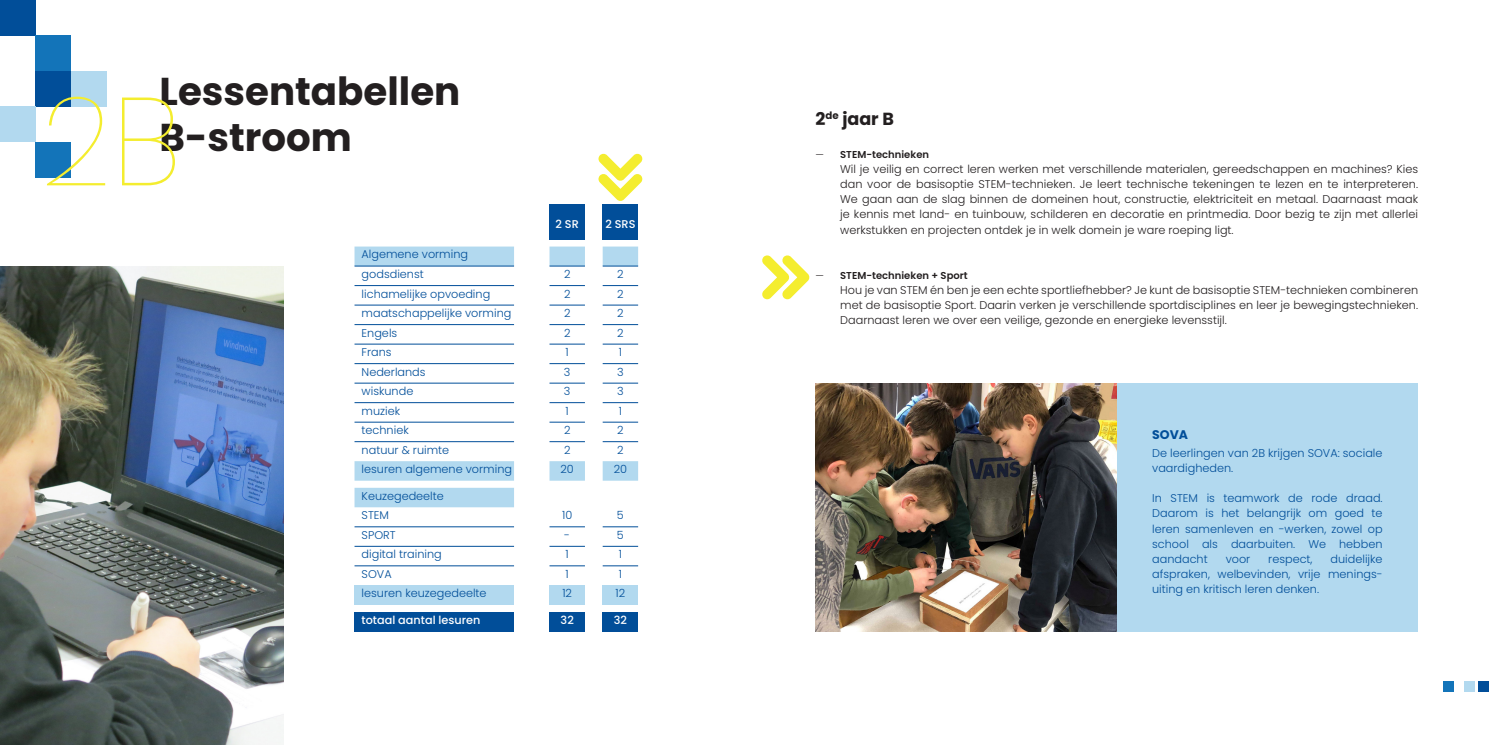
<style>
.page{position:relative;width:1489px;height:745px;background:#fff}
.page>*{position:absolute;margin:0;border:0;box-sizing:border-box;transform-origin:0 0}
.t1{font:700 38.75px "Poppins";color:#231f20}
.Subtitle{font:700 17.5px "Poppins";color:#231f20}
.Subtitle-2{font:700 12.5px "Poppins";color:#014e99}
.Content{font:300 11.25px/15px "Poppins";color:#231f20;text-align:justify}
.Content-2{font:300 11.25px/15px "Poppins";color:#014e99;text-align:justify}
.TableContent{font:300 11.25px "Poppins";color:#014e99}
.Content-3{font:500 11.25px "Poppins";color:#fff}
.TableContent-2{font:500 11.25px "Poppins";color:#fff}
.t2{font:600 10px "Poppins";color:#231f20}
.s1{font-weight:300}
</style>
<div class="page">
<div style="left:0;top:0;width:35px;height:35px;background:#014e99"></div>
<div style="left:35px;top:35px;width:36px;height:36px;background:#1374b9"></div>
<div style="left:35px;top:71px;width:36px;height:35px;background:#014e99"></div>
<div style="left:0;top:106px;width:35px;height:36px;background:#b2d9ef"></div>
<div style="left:35px;top:142px;width:36px;height:35px;background:#1374b9"></div>
<div style="left:71px;top:71px;width:35px;height:35px;background:#b2d9ef"></div>
<svg style="left:602px;top:246px;width:36px;height:234px"></svg>
<div style="left:602px;top:585px;width:36px;height:19px;background:#b2d9ef"></div>
<div style="left:602px;top:611px;width:36px;height:20px;background:#014e99"></div>
<hr style="left:602px;top:266px;width:36px;height:1px;background:#014e99">
<hr style="left:602px;top:285px;width:36px;height:1px;background:#014e99">
<hr style="left:602px;top:305px;width:36px;height:1px;background:#014e99">
<hr style="left:602px;top:324px;width:36px;height:1px;background:#014e99">
<hr style="left:602px;top:343px;width:36px;height:1px;background:#014e99">
<hr style="left:602px;top:363px;width:36px;height:1px;background:#014e99">
<hr style="left:602px;top:382px;width:36px;height:1px;background:#014e99">
<hr style="left:602px;top:402px;width:36px;height:1px;background:#014e99">
<hr style="left:602px;top:421px;width:36px;height:1px;background:#014e99">
<hr style="left:602px;top:441px;width:36px;height:1px;background:#014e99">
<hr style="left:602px;top:526px;width:36px;height:1px;background:#014e99">
<hr style="left:602px;top:545px;width:36px;height:1px;background:#014e99">
<hr style="left:602px;top:565px;width:36px;height:1px;background:#014e99">
<svg style="left:354px;top:246px;width:160px;height:261px"></svg>
<div style="left:354px;top:585px;width:160px;height:19px;background:#b2d9ef"></div>
<div style="left:354px;top:611px;width:160px;height:20px;background:#014e99"></div>
<hr style="left:354px;top:266px;width:160px;height:1px;background:#014e99">
<hr style="left:354px;top:285px;width:160px;height:1px;background:#014e99">
<hr style="left:354px;top:305px;width:160px;height:1px;background:#014e99">
<hr style="left:354px;top:324px;width:160px;height:1px;background:#014e99">
<hr style="left:354px;top:343px;width:160px;height:1px;background:#014e99">
<hr style="left:354px;top:363px;width:160px;height:1px;background:#014e99">
<hr style="left:354px;top:382px;width:160px;height:1px;background:#014e99">
<hr style="left:354px;top:402px;width:160px;height:1px;background:#014e99">
<hr style="left:354px;top:421px;width:160px;height:1px;background:#014e99">
<hr style="left:354px;top:441px;width:160px;height:1px;background:#014e99">
<hr style="left:354px;top:526px;width:160px;height:1px;background:#014e99">
<hr style="left:354px;top:545px;width:160px;height:1px;background:#014e99">
<hr style="left:354px;top:565px;width:160px;height:1px;background:#014e99">
<svg style="left:549px;top:246px;width:36px;height:234px"></svg>
<div style="left:549px;top:585px;width:36px;height:19px;background:#b2d9ef"></div>
<div style="left:549px;top:611px;width:36px;height:20px;background:#014e99"></div>
<hr style="left:549px;top:266px;width:36px;height:1px;background:#014e99">
<hr style="left:549px;top:285px;width:36px;height:1px;background:#014e99">
<hr style="left:549px;top:305px;width:36px;height:1px;background:#014e99">
<hr style="left:549px;top:324px;width:36px;height:1px;background:#014e99">
<hr style="left:549px;top:343px;width:36px;height:1px;background:#014e99">
<hr style="left:549px;top:363px;width:36px;height:1px;background:#014e99">
<hr style="left:549px;top:382px;width:36px;height:1px;background:#014e99">
<hr style="left:549px;top:402px;width:36px;height:1px;background:#014e99">
<hr style="left:549px;top:421px;width:36px;height:1px;background:#014e99">
<hr style="left:549px;top:441px;width:36px;height:1px;background:#014e99">
<hr style="left:549px;top:526px;width:36px;height:1px;background:#014e99">
<hr style="left:549px;top:545px;width:36px;height:1px;background:#014e99">
<hr style="left:549px;top:565px;width:36px;height:1px;background:#014e99">
<div style="left:602px;top:204px;width:36px;height:35px;background:#014e99"></div>
<div style="left:549px;top:204px;width:36px;height:35px;background:#014e99"></div>
<img style="left:0;top:266px;width:283px;height:478px">
<svg style="left:47px;top:97px;width:128px;height:88px"></svg>
<div style="left:1116px;top:383px;width:301px;height:248px;background:#b2d9ef"></div>
<img style="left:815px;top:383px;width:301px;height:248px">
<div style="left:1478px;top:680px;width:10px;height:11px;background:#014e99"></div>
<div style="left:1463px;top:680px;width:11px;height:11px;background:#b2d9ef"></div>
<div style="left:1442px;top:680px;width:11px;height:11px;background:#1374b9"></div>
<svg style="left:598px;top:153px;width:44px;height:48px"></svg>
<svg style="left:762px;top:255px;width:47px;height:44px"></svg>
<p class="t1" style="left:159px;top:68px;width:302px">Lessentabellen</p>
<p class="t1" style="left:159px;top:115px;width:194px">B-stroom</p>
<p class="TableContent" style="left:361px;top:248px;width:108px">Algemene vorming</p>
<p class="TableContent" style="left:361px;top:267px;width:64px">godsdienst</p>
<p class="TableContent" style="left:361px;top:287px;width:130px">lichamelijke opvoeding</p>
<p class="TableContent" style="left:361px;top:306px;width:151px">maatschappelijke vorming</p>
<p class="TableContent" style="left:361px;top:326px;width:37px">Engels</p>
<p class="TableContent" style="left:361px;top:345px;width:32px">Frans</p>
<p class="TableContent" style="left:361px;top:365px;width:66px">Nederlands</p>
<p class="TableContent" style="left:361px;top:384px;width:53px">wiskunde</p>
<p class="TableContent" style="left:361px;top:404px;width:40px">muziek</p>
<p class="TableContent" style="left:361px;top:423px;width:49px">techniek</p>
<p class="TableContent" style="left:361px;top:443px;width:89px">natuur &amp; ruimte</p>
<p class="TableContent" style="left:361px;top:462px;width:152px">lesuren algemene vorming</p>
<p class="TableContent" style="left:361px;top:489px;width:84px">Keuzegedeelte</p>
<p class="TableContent" style="left:361px;top:508px;width:29px">STEM</p>
<p class="TableContent" style="left:361px;top:528px;width:36px">SPORT</p>
<p class="TableContent" style="left:361px;top:547px;width:82px">digital training</p>
<p class="TableContent" style="left:361px;top:567px;width:32px">SOVA</p>
<p class="TableContent" style="left:361px;top:586px;width:126px">lesuren keuzegedeelte</p>
<p class="Content-3" style="left:361px;top:613px;width:120px">totaal aantal lesuren</p>
<p class="Content-3" style="left:555px;top:217px;width:25px">2 SR</p>
<p class="Content-3" style="left:605px;top:217px;width:32px">2 SRS</p>
<p class="TableContent" style="left:564px;top:267px;width:8px">2</p>
<p class="TableContent" style="left:564px;top:287px;width:8px">2</p>
<p class="TableContent" style="left:564px;top:306px;width:8px">2</p>
<p class="TableContent" style="left:564px;top:326px;width:8px">2</p>
<p class="TableContent" style="left:565px;top:345px;width:5px">1</p>
<p class="TableContent" style="left:564px;top:365px;width:8px">3</p>
<p class="TableContent" style="left:564px;top:384px;width:8px">3</p>
<p class="TableContent" style="left:565px;top:404px;width:5px">1</p>
<p class="TableContent" style="left:564px;top:423px;width:8px">2</p>
<p class="TableContent" style="left:564px;top:443px;width:8px">2</p>
<p class="TableContent" style="left:560px;top:462px;width:15px">20</p>
<p class="TableContent" style="left:562px;top:508px;width:12px">10</p>
<p class="TableContent" style="left:564px;top:528px;width:7px">-</p>
<p class="TableContent" style="left:565px;top:547px;width:5px">1</p>
<p class="TableContent" style="left:565px;top:567px;width:5px">1</p>
<p class="TableContent" style="left:562px;top:586px;width:11px">12</p>
<p class="TableContent-2" style="left:560px;top:613px;width:15px">32</p>
<p class="TableContent" style="left:617px;top:267px;width:8px">2</p>
<p class="TableContent" style="left:617px;top:287px;width:8px">2</p>
<p class="TableContent" style="left:617px;top:306px;width:8px">2</p>
<p class="TableContent" style="left:617px;top:326px;width:8px">2</p>
<p class="TableContent" style="left:618px;top:345px;width:5px">1</p>
<p class="TableContent" style="left:617px;top:365px;width:8px">3</p>
<p class="TableContent" style="left:617px;top:384px;width:8px">3</p>
<p class="TableContent" style="left:618px;top:404px;width:5px">1</p>
<p class="TableContent" style="left:617px;top:423px;width:8px">2</p>
<p class="TableContent" style="left:617px;top:443px;width:8px">2</p>
<p class="TableContent" style="left:613px;top:462px;width:15px">20</p>
<p class="TableContent" style="left:617px;top:508px;width:8px">5</p>
<p class="TableContent" style="left:617px;top:528px;width:8px">5</p>
<p class="TableContent" style="left:618px;top:547px;width:5px">1</p>
<p class="TableContent" style="left:618px;top:567px;width:5px">1</p>
<p class="TableContent" style="left:615px;top:586px;width:11px">12</p>
<p class="TableContent-2" style="left:613px;top:613px;width:15px">32</p>
<p class="Subtitle" style="left:815px;top:108px;width:80px">2<sup>de</sup> jaar B</p>
<p class="t2" style="left:815px;top:149px;width:115px"><span class="s1">—</span> STEM-technieken</p>
<p class="Content" style="left:840px;top:162px;width:579px">Wil je veilig en correct leren werken met verschillende materialen, gereedschappen en machines? Kies dan voor de basisoptie STEM-technieken. Je leert technische tekeningen te lezen en te interpreteren.<br>We gaan aan de slag binnen de domeinen hout, constructie, elektriciteit en metaal. Daarnaast maak je kennis met land- en tuinbouw, schilderen en decoratie en printmedia. Door bezig te zijn met allerlei werkstukken en projecten ontdek je in welk domein je ware roeping ligt.</p>
<p class="t2" style="left:815px;top:269px;width:154px"><span class="s1">—</span> STEM-technieken + Sport</p>
<p class="Content" style="left:840px;top:282px;width:579px">Hou je van STEM én ben je een echte sportliefhebber? Je kunt de basisoptie STEM-technieken combineren met de basisoptie Sport. Daarin verken je verschillende sportdisciplines en leer je bewegingstechnieken.<br>Daarnaast leren we over een veilige, gezonde en energieke levensstijl.</p>
<p class="Subtitle-2" style="left:1152px;top:427px;width:37px">SOVA</p>
<p class="Content-2" style="left:1152px;top:445px;width:232px">De leerlingen van 2B krijgen SOVA: sociale vaardigheden.</p>
<p class="Content-2" style="left:1152px;top:490px;width:232px">In STEM is teamwork de rode draad.<br>Daarom is het belangrijk om goed te leren samenleven en -werken, zowel op school als daarbuiten. We hebben aandacht</p>
<p class="Content-2" style="left:1152px;top:550px;width:232px;text-indent:178px">duidelijke afspraken, welbevinden, vrije menings&shy;uiting en kritisch leren denken.</p>
<p class="Content-2" style="left:1225px;top:550px;width:26px">voor</p>
<p class="Content-2" style="left:1268px;top:550px;width:46px">respect,</p>
</div>
